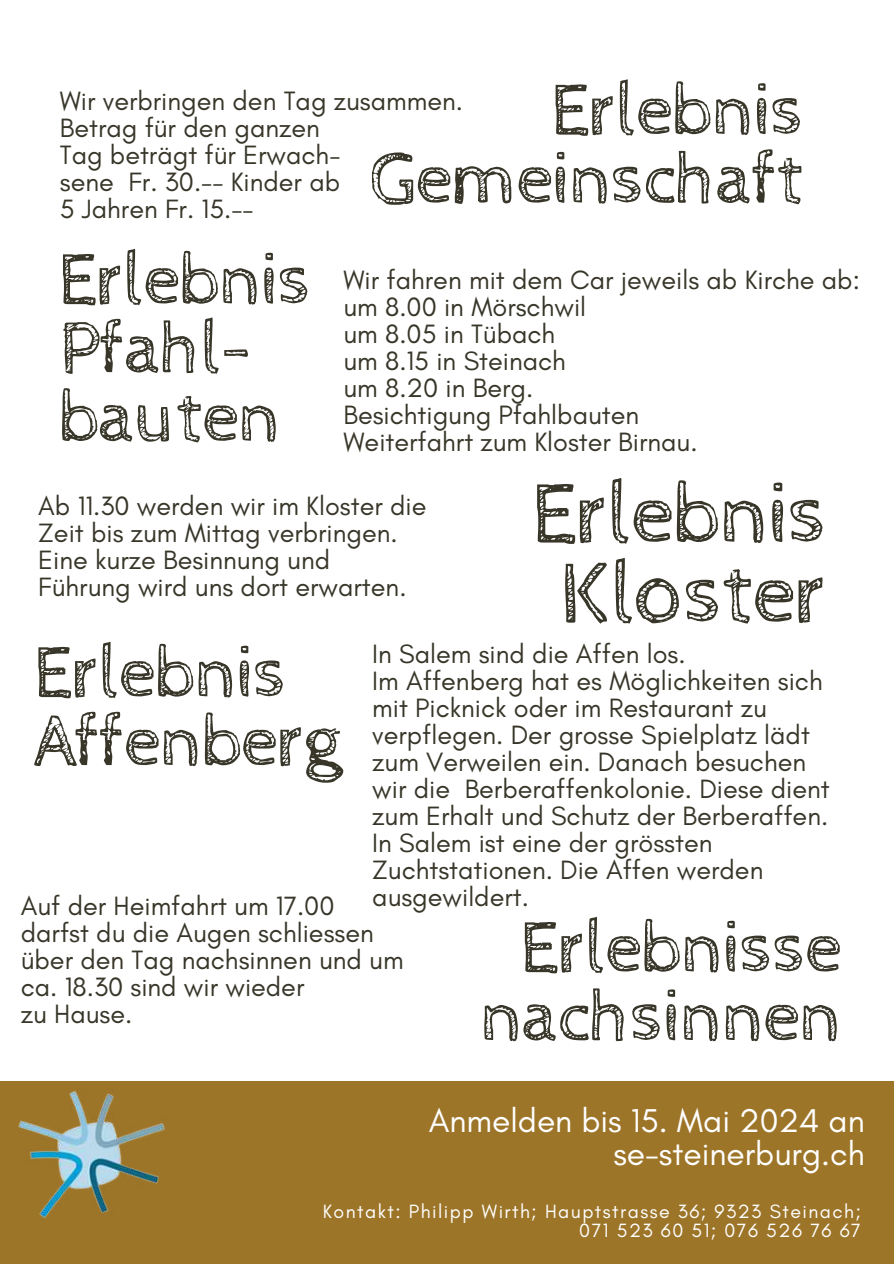
<style>
.page{position:relative;width:894px;height:1264px;background:#fff}
.page>*{position:absolute;margin:0;border:0;box-sizing:border-box;transform-origin:0 0}
.t1{font:87.6px/79.8px "Cabin Sketch";letter-spacing:-.02em;color:#383629;text-align:center}
.t2{font:75px/68.7px "Cabin Sketch";letter-spacing:-.02em;color:#383629}
.t3{font:33.6px/32.7px "Glacial Indifference";color:#fff;text-align:right}
.t4{font:27px/27px "Glacial Indifference";color:#383629}
.t5{font:19.65px/19.2px "Glacial Indifference";letter-spacing:.075em;color:#fff;text-align:right}
</style>
<div class="page">
<div style="left:0;top:1081px;width:893px;height:182px;background:#9d7529"></div>
<img style="left:18px;top:1090px;width:147px;height:128px">
<h2 class="t2" style="left:370px;top:78px;width:436px;text-align:right">Erlebnis<br>Gemeinschaft</h2>
<p class="t4" style="left:60px;top:87px;width:405px">Wir verbringen den Tag zusammen.<br>Betrag für den ganzen<br>Tag beträgt für Erwach-<br>sene Fr. 30.-- Kinder ab<br>5 Jahren Fr. 15.--</p>
<h2 class="t2" style="left:58px;top:247px;width:255px">Erlebnis<br>Pfahl&shy;bauten</h2>
<p class="t4" style="left:343px;top:266px;width:518px">Wir fahren mit dem Car jeweils ab Kirche ab: um 8.00 in Mörschwil<br>um 8.05 in Tübach<br>um 8.15 in Steinach<br>um 8.20 in Berg.<br>Besichtigung Pfahlbauten<br>Weiterfahrt zum Kloster Birnau.</p>
<h1 class="t1" style="left:531px;top:476px;width:297px">Erlebnis<br>Kloster</h1>
<p class="t4" style="left:38px;top:492px;width:389px">Ab 11.30 werden wir im Kloster die<br>Zeit bis zum Mittag verbringen.<br>Eine kurze Besinnung und<br>Führung wird uns dort erwarten.</p>
<p class="t4" style="left:372px;top:639px;width:459px">In Salem sind die Affen los.<br>Im Affenberg hat es Möglichkeiten sich mit Picknick oder im Restaurant zu verpflegen. Der grosse Spielplatz lädt zum Verweilen ein. Danach besuchen wir die Berberaffenkolonie. Diese dient zum Erhalt und Schutz der Berberaffen.<br>In Salem ist eine der grössten Zuchtstationen. Die Affen werden ausgewildert.</p>
<h2 class="t2" style="left:34px;top:640px;width:308px">Erlebnis<br>Affenberg</h2>
<p class="t4" style="left:21px;top:891px;width:384px">Auf der Heimfahrt um 17.00 darfst du die Augen schliessen über den Tag nachsinnen und um ca. 18.30 sind wir wieder<br>zu Hause.</p>
<h2 class="t2" style="left:479px;top:915px;width:363px;text-align:center">Erlebnisse nachsinnen</h2>
<p class="t3" style="left:428px;top:1104px;width:437px">Anmelden bis 15. Mai 2024 an se-steinerburg.ch</p>
<p class="t5" style="left:322px;top:1201px;width:539px">Kontakt: Philipp Wirth; Hauptstrasse 36; 9323 Steinach;<br>071 523 60 51; 076 526 76 67</p>
</div>
